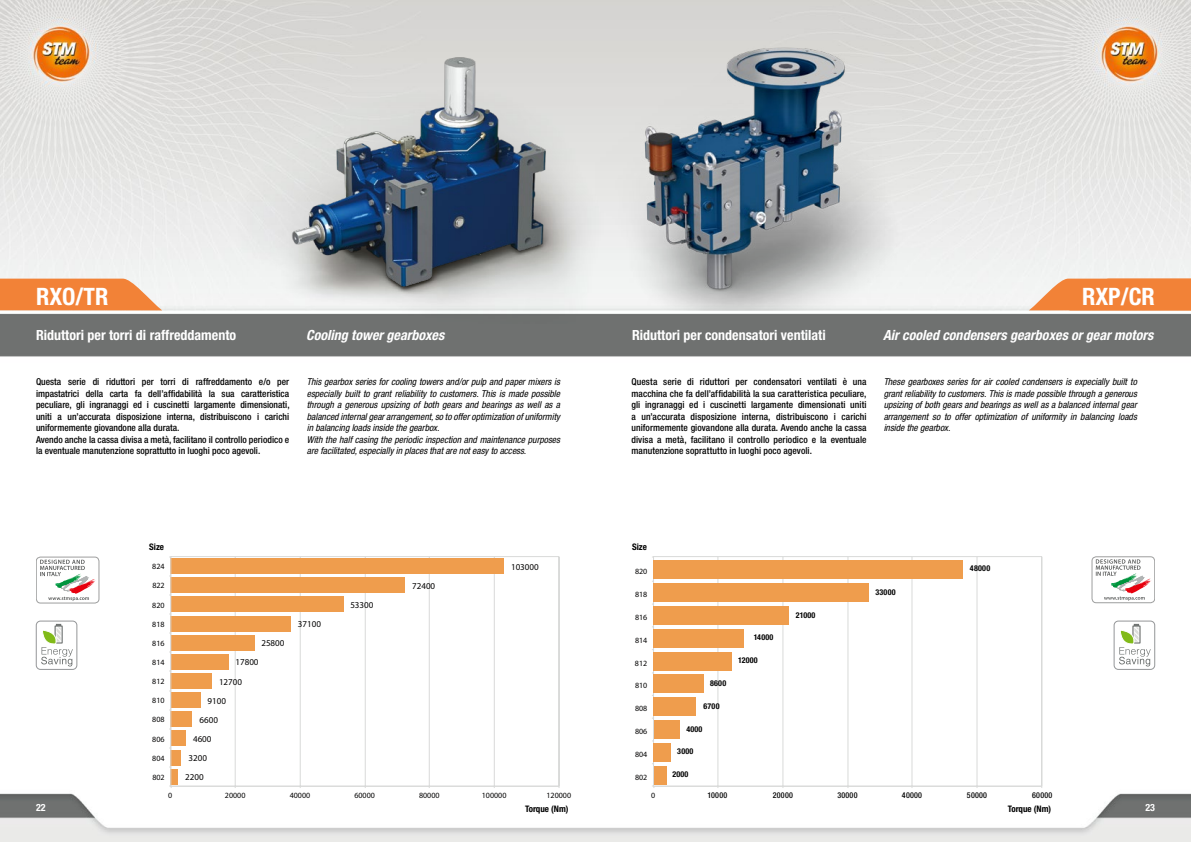
<style>
.page{position:relative;width:1191px;height:842px;background:#fff}
.page>*{position:absolute;margin:0;border:0;box-sizing:border-box;transform-origin:0 0}
.t1{font:700 condensed 24px "Helvetica Neue LT Std";color:#fff}
.t2{font:700 condensed 14px "Helvetica Neue LT Std";color:#fff}
.t3{font:italic 700 condensed 14px "Helvetica Neue LT Std";color:#fff}
.t4{font:700 condensed 10px "Helvetica Neue LT Std";color:#fff}
.t5{font:500 condensed 9.5px/11.5px "Helvetica Neue LT Std";color:#000}
.t6{font:italic condensed 9.5px/11.5px "Helvetica Neue LT Std";color:#000}
.t7{font:9px "Myriad Pro";color:#030202}
.t8{font:700 condensed 9px "Helvetica Neue LT Std";color:#000}
.t9{font:8px "Myriad Pro";color:#030202}
.t10{font:700 condensed 8px "Helvetica Neue LT Std";letter-spacing:.03em;color:#000}
.t11{font:500 condensed 8px "Helvetica Neue LT Std";letter-spacing:.03em;color:#000}
</style>
<div class="page">
<img style="left:0;top:0;width:587px;height:842px">
<img style="left:587px;top:0;width:604px;height:842px">
<svg style="left:0;top:279px;width:162px;height:31px;background:#f28e4a"></svg>
<img style="left:206px;top:57px;width:416px;height:266px">
<div style="left:36px;top:621px;width:41px;height:49px;border:1px solid #949698;border-radius:4px"></div>
<svg style="left:41px;top:624px;width:32px;height:42px"></svg>
<div style="left:36px;top:557px;width:63px;height:46px;border:1px solid #9d9e9e;border-radius:4px"></div>
<svg style="left:40px;top:560px;width:56px;height:41px"></svg>
<svg style="left:1028px;top:279px;width:163px;height:32px;background:#f28f4d"></svg>
<div style="left:1113px;top:621px;width:42px;height:49px;border:1px solid #949698;border-radius:4px"></div>
<svg style="left:1119px;top:624px;width:31px;height:42px"></svg>
<div style="left:1091px;top:556px;width:64px;height:47px;border:1px solid #9d9e9e;border-radius:4px"></div>
<svg style="left:1095px;top:559px;width:56px;height:42px"></svg>
<img style="left:595px;top:13px;width:331px;height:297px">
<svg style="left:171px;top:556px;width:389px;height:231px"></svg>
<div style="left:171px;top:769px;width:7px;height:15px;background:#ef9d4d"></div>
<div style="left:171px;top:750px;width:10px;height:15px;background:#ef9d4d"></div>
<div style="left:171px;top:731px;width:15px;height:15px;background:#ef9d4d"></div>
<div style="left:171px;top:712px;width:21px;height:15px;background:#ef9d4d"></div>
<div style="left:171px;top:692px;width:29px;height:16px;background:#ef9d4d"></div>
<div style="left:171px;top:673px;width:41px;height:15px;background:#ef9d4d"></div>
<div style="left:171px;top:654px;width:57px;height:15px;background:#ef9d4d"></div>
<div style="left:171px;top:635px;width:83px;height:15px;background:#ef9d4d"></div>
<div style="left:171px;top:616px;width:120px;height:15px;background:#ef9d4d"></div>
<div style="left:171px;top:597px;width:172px;height:15px;background:#ef9d4d"></div>
<div style="left:171px;top:578px;width:234px;height:15px;background:#ef9d4d"></div>
<div style="left:171px;top:558px;width:333px;height:16px;background:#ef9d4d"></div>
<hr style="left:171px;top:786px;width:388px;height:1px;background:#d9dad9">
<hr style="left:170px;top:557px;width:1px;height:229px;background:#d9dad9">
<svg style="left:652px;top:556px;width:390px;height:230px"></svg>
<hr style="left:653px;top:786px;width:388px;height:1px;background:#d9dad9">
<hr style="left:653px;top:557px;width:1px;height:229px;background:#d9dad9">
<div style="left:653px;top:766px;width:13px;height:18px;background:#ef9d4d"></div>
<div style="left:653px;top:743px;width:18px;height:18px;background:#ef9d4d"></div>
<div style="left:653px;top:720px;width:26px;height:19px;background:#ef9d4d"></div>
<div style="left:653px;top:698px;width:43px;height:18px;background:#ef9d4d"></div>
<div style="left:653px;top:675px;width:50px;height:18px;background:#ef9d4d"></div>
<div style="left:653px;top:652px;width:78px;height:18px;background:#ef9d4d"></div>
<div style="left:653px;top:629px;width:91px;height:18px;background:#ef9d4d"></div>
<div style="left:653px;top:606px;width:135px;height:18px;background:#ef9d4d"></div>
<div style="left:653px;top:584px;width:216px;height:18px;background:#ef9d4d"></div>
<div style="left:653px;top:561px;width:310px;height:18px;background:#ef9d4d"></div>
<h1 class="t1" style="left:36px;top:281px;width:74px">RXO/TR</h1>
<h2 class="t2" style="left:36px;top:327px;width:202px">Riduttori per torri di raffreddamento</h2>
<h2 class="t3" style="left:306px;top:327px;width:140px">Cooling tower gearboxes</h2>
<p class="t5" style="left:36px;top:376px;width:255px">Questa serie di riduttori per torri di raffreddamento e/o per impastatrici della carta fa dell’affidabilità la sua caratteristica peculiare, gli ingranaggi ed i cuscinetti largamente dimensionati, uniti a un’accurata disposizione interna, distribuiscono i carichi uniformemente giovandone alla durata.<br>Avendo anche la cassa divisa a metà, facilitano il controllo periodico e la eventuale manutenzione soprattutto in luoghi poco agevoli.</p>
<p class="t6" style="left:307px;top:376px;width:255px">This gearbox series for cooling towers and/or pulp and paper mixers is especially built to grant reliability to customers. This is made possible through a generous upsizing of both gears and bearings as well as a balanced internal gear arrangement, so to offer optimization of uniformity in balancing loads inside the gearbox.<br>With the half casing the periodic inspection and maintenance purposes are facilitated, especially in places that are not easy to access.</p>
<p class="t8" style="left:149px;top:541px;width:16px">Size</p>
<p class="t9" style="left:152px;top:562px;width:14px">824</p>
<p class="t7" style="left:511px;top:561px;width:29px">103000</p>
<p class="t9" style="left:152px;top:581px;width:14px">822</p>
<p class="t7" style="left:412px;top:580px;width:25px">72400</p>
<p class="t9" style="left:152px;top:600px;width:14px">820</p>
<p class="t7" style="left:350px;top:599px;width:25px">53300</p>
<p class="t9" style="left:152px;top:619px;width:14px">818</p>
<p class="t7" style="left:298px;top:619px;width:25px">37100</p>
<p class="t9" style="left:152px;top:638px;width:14px">816</p>
<p class="t7" style="left:261px;top:638px;width:25px">25800</p>
<p class="t9" style="left:152px;top:657px;width:14px">814</p>
<p class="t7" style="left:235px;top:657px;width:25px">17800</p>
<p class="t9" style="left:152px;top:676px;width:14px">812</p>
<p class="t7" style="left:219px;top:676px;width:25px">12700</p>
<p class="t9" style="left:152px;top:696px;width:14px">810</p>
<p class="t7" style="left:208px;top:695px;width:20px">9100</p>
<p class="t9" style="left:152px;top:715px;width:14px">808</p>
<p class="t7" style="left:199px;top:714px;width:20px">6600</p>
<p class="t9" style="left:152px;top:734px;width:14px">806</p>
<p class="t7" style="left:193px;top:733px;width:20px">4600</p>
<p class="t9" style="left:152px;top:753px;width:14px">804</p>
<p class="t7" style="left:188px;top:752px;width:20px">3200</p>
<p class="t9" style="left:152px;top:772px;width:14px">802</p>
<p class="t7" style="left:185px;top:772px;width:20px">2200</p>
<h1 class="t1" style="left:1082px;top:281px;width:74px">RXP/CR</h1>
<h2 class="t2" style="left:632px;top:326px;width:195px">Riduttori per condensatori ventilati</h2>
<p class="t5" style="left:631px;top:376px;width:237px;text-align:justify">Questa serie di riduttori per condensatori ventilati è una macchina che fa dell’affidabilità la sua caratteristica peculiare, gli ingranaggi ed i cuscinetti largamente dimensionati uniti a un’accurata disposizione interna, distribuiscono i carichi uniformemente giovandone alla durata. Avendo anche la cassa divisa a metà, facilitano il controllo periodico e la eventuale manutenzione soprattutto in luoghi poco agevoli.</p>
<p class="t6" style="left:883px;top:376px;width:255px;text-align:justify">These gearboxes series for air cooled condensers is expecially built to grant reliability to customers. This is made possible through a generous upsizing of both gears and bearings as well as a balanced internal gear arrangement so to offer optimization of uniformity in balancing loads inside the gearbox.</p>
<h2 class="t3" style="left:883px;top:326px;width:272px">Air cooled condensers gearboxes or gear motors</h2>
<p class="t8" style="left:632px;top:541px;width:16px">Size</p>
<p class="t9" style="left:635px;top:566px;width:14px">820</p>
<p class="t9" style="left:635px;top:589px;width:14px">818</p>
<p class="t9" style="left:635px;top:612px;width:14px">816</p>
<p class="t9" style="left:635px;top:635px;width:14px">814</p>
<p class="t9" style="left:635px;top:658px;width:14px">812</p>
<p class="t9" style="left:635px;top:681px;width:14px">810</p>
<p class="t9" style="left:635px;top:704px;width:14px">808</p>
<p class="t9" style="left:635px;top:726px;width:14px">806</p>
<p class="t9" style="left:635px;top:749px;width:14px">804</p>
<p class="t9" style="left:635px;top:772px;width:14px">802</p>
<p class="t10" style="left:710px;top:678px;width:18px">8600</p>
<p class="t10" style="left:703px;top:701px;width:17px">6700</p>
<p class="t10" style="left:686px;top:724px;width:18px">4000</p>
<p class="t10" style="left:677px;top:747px;width:18px">3000</p>
<p class="t10" style="left:672px;top:769px;width:18px">2000</p>
<p class="t10" style="left:753px;top:633px;width:21px">14000</p>
<p class="t10" style="left:738px;top:655px;width:21px">12000</p>
<p class="t10" style="left:796px;top:610px;width:21px">21000</p>
<p class="t10" style="left:875px;top:587px;width:22px">33000</p>
<p class="t10" style="left:970px;top:564px;width:22px">48000</p>
<p class="t11" style="left:707px;top:790px;width:21px">10000</p>
<p class="t11" style="left:773px;top:790px;width:22px">20000</p>
<p class="t11" style="left:837px;top:790px;width:22px">30000</p>
<p class="t11" style="left:902px;top:790px;width:22px">40000</p>
<p class="t11" style="left:967px;top:790px;width:22px">50000</p>
<p class="t11" style="left:1032px;top:790px;width:22px">60000</p>
<p class="t8" style="left:1007px;top:804px;width:45px">Torque (Nm)</p>
<p class="t9" style="left:168px;top:791px;width:6px">0</p>
<p class="t9" style="left:225px;top:791px;width:22px">20000</p>
<p class="t9" style="left:290px;top:791px;width:22px">40000</p>
<p class="t9" style="left:354px;top:791px;width:22px">60000</p>
<p class="t9" style="left:419px;top:791px;width:22px">80000</p>
<p class="t9" style="left:482px;top:791px;width:26px">100000</p>
<p class="t9" style="left:546px;top:791px;width:26px">120000</p>
<p class="t9" style="left:651px;top:791px;width:6px">0</p>
<p class="t4" style="left:36px;top:801px;width:11px">22</p>
<p class="t4" style="left:1145px;top:801px;width:11px">23</p>
<p class="t8" style="left:525px;top:804px;width:45px">Torque (Nm)</p>
</div>
